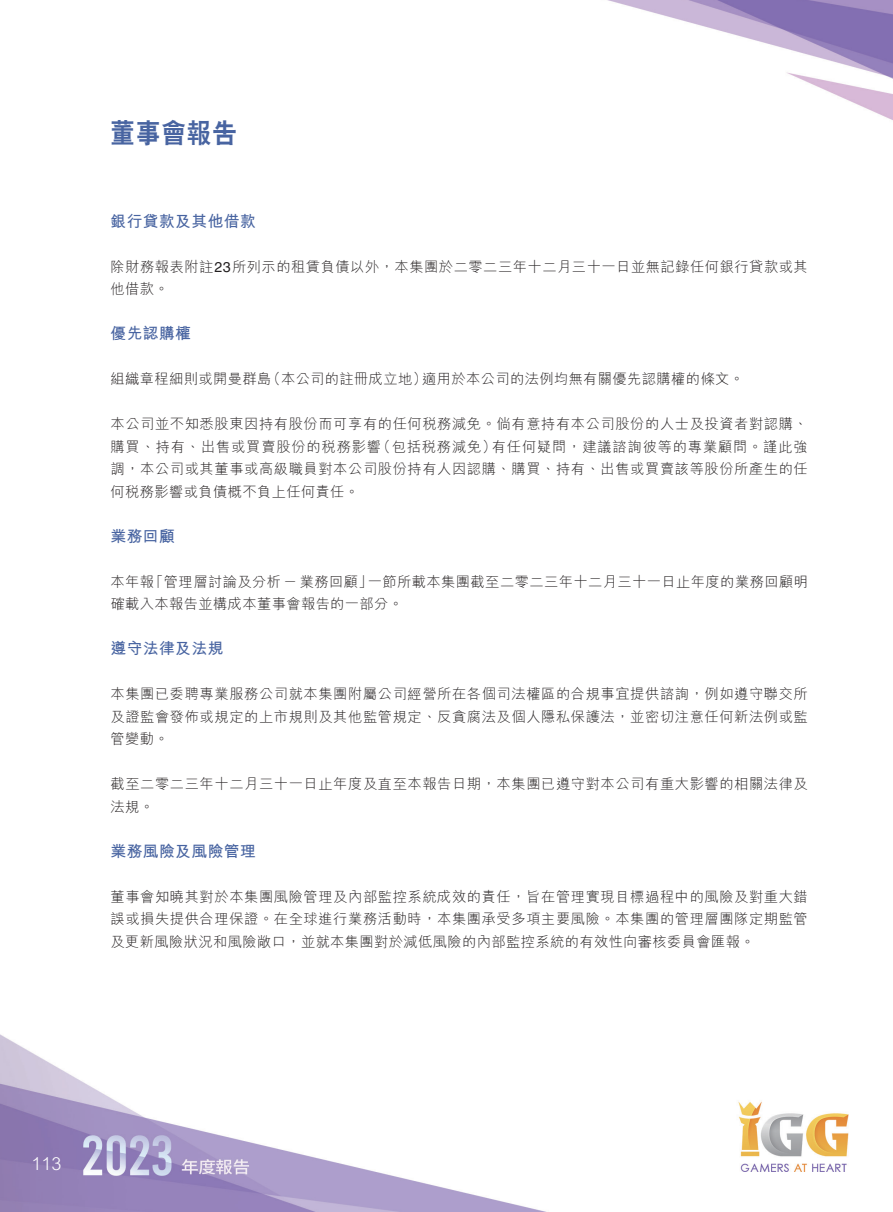
<style>
.page{position:relative;width:893px;height:1212px;background:#fff}
.page>*{position:absolute;margin:0;border:0;box-sizing:border-box;transform-origin:0 0}
.t1{font:800 27px "C Hei 2 HK";letter-spacing:.05em;color:#4864a1;scale:.9 1}
.t2{font:300 18px "M Hei HK";color:#fff}
.t3{font:700 15.75px "M Hei HK";letter-spacing:.03em;color:#4864a1}
.t4{font:300 14.25px/22.5px "M Hei HK";letter-spacing:.035em;color:#231f20}
.s1{font-family:"Helvetica LT Std";font-weight:400}
</style>
<div class="page">
<img style="left:0;top:0;width:893px;height:1212px">
<h1 class="t1" style="left:111px;top:115px;width:142px">董事會報告</h1>
<p class="t3" style="left:111px;top:209px;width:147px">銀行貸款及其他借款</p>
<p class="t4" style="left:111px;top:255px;width:699px">除財務報表附註<span class="s1">23</span>所列示的租賃負債以外，本集團於二零二三年十二月三十一日並無記錄任何銀行貸款或其他借款。</p>
<p class="t3" style="left:111px;top:322px;width:82px">優先認購權</p>
<p class="t4" style="left:422px;top:367px;width:323px">適用於本公司的法例均無有關優先認購權的條文。</p>
<p class="t4" style="left:266px;top:367px;width:162px">（本公司的註冊成立地）</p>
<p class="t4" style="left:111px;top:367px;width:162px">組織章程細則或開曼群島</p>
<p class="t4" style="left:111px;top:412px;width:699px;text-align:right">本公司並不知悉股東因持有股份而可享有的任何稅務減免。倘有意持有本公司股份的人士及投資者對認購、有任何疑問，建議諮詢彼等的專業顧問。謹此強</p>
<p class="t4" style="left:377px;top:435px;width:121px">（包括稅務減免）</p>
<p class="t4" style="left:111px;top:435px;width:699px">購買、持有、出售或買賣股份的稅務影響<br>調，本公司或其董事或高級職員對本公司股份持有人因認購、購買、持有、出售或買賣該等股份所產生的任何稅務影響或負債概不負上任何責任。</p>
<p class="t3" style="left:111px;top:524px;width:66px">業務回顧</p>
<p class="t4" style="left:368px;top:570px;width:442px">一節所載本集團截至二零二三年十二月三十一日止年度的業務回顧明</p>
<p class="t4" style="left:111px;top:570px;width:294px">本年報<br>確載入本報告並構成本董事會報告的一部分。</p>
<p class="t3" style="left:111px;top:637px;width:114px">遵守法律及法規</p>
<p class="t4" style="left:111px;top:682px;width:699px;text-align:justify">本集團已委聘專業服務公司就本集團附屬公司經營所在各個司法權區的合規事宜提供諮詢，例如遵守聯交所及證監會發佈或規定的上市規則及其他監管規定、反貪腐法及個人隱私保護法，並密切注意任何新法例或監管變動。</p>
<p class="t4" style="left:111px;top:772px;width:699px">截至二零二三年十二月三十一日止年度及直至本報告日期，本集團已遵守對本公司有重大影響的相關法律及法規。</p>
<p class="t3" style="left:111px;top:839px;width:147px">業務風險及風險管理</p>
<p class="t4" style="left:111px;top:885px;width:699px;text-align:justify">董事會知曉其對於本集團風險管理及內部監控系統成效的責任，旨在管理實現目標過程中的風險及對重大錯誤或損失提供合理保證。在全球進行業務活動時，本集團承受多項主要風險。本集團的管理層團隊定期監管及更新風險狀況和風險敞口，並就本集團對於減低風險的內部監控系統的有效性向審核委員會匯報。</p>
<p class="t4" style="left:149px;top:570px;width:225px">「管理層討論及分析－業務回顧」</p>
<p class="t2" style="left:31px;top:1154px;width:32px">113</p>
</div>
